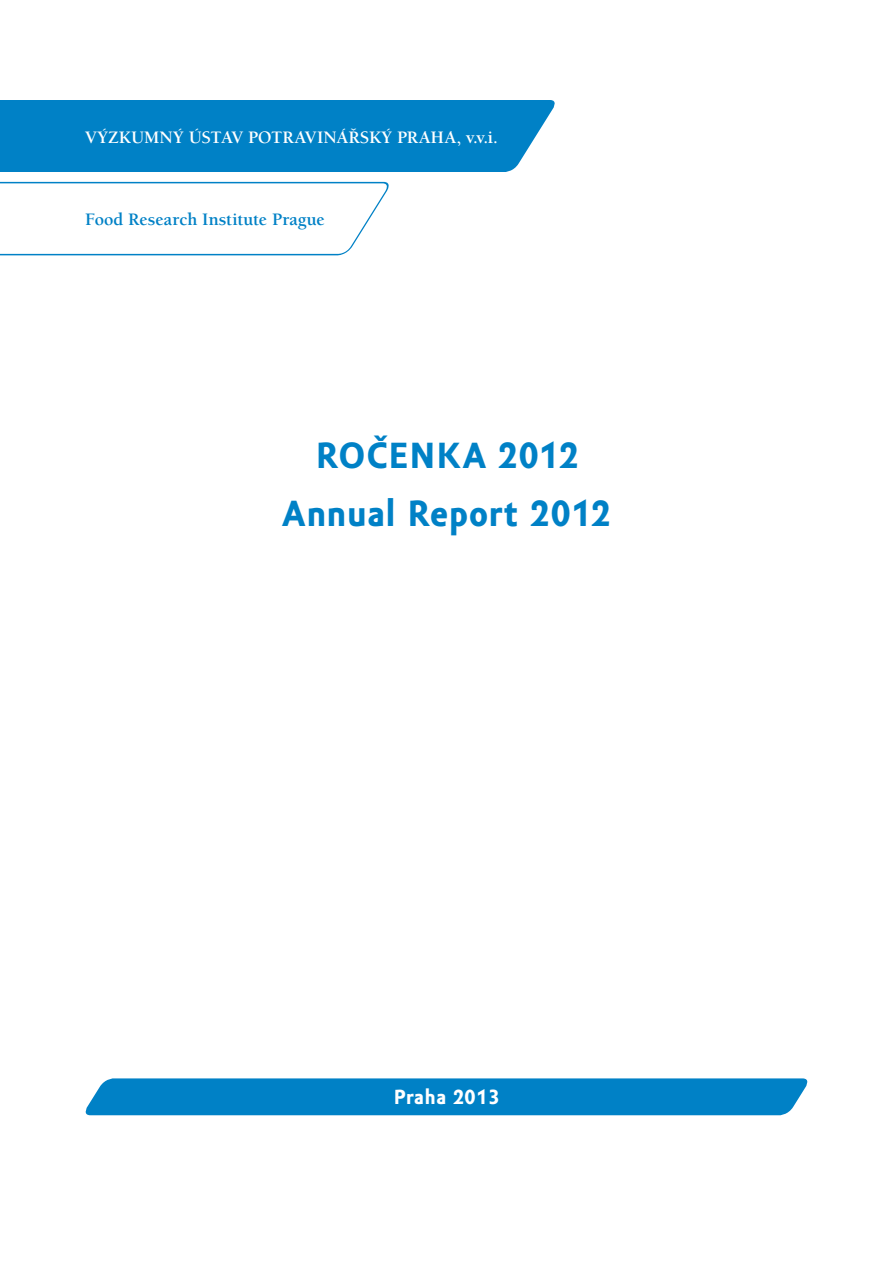
<style>
.page{position:relative;width:893px;height:1263px;background:#fff}
.page>*{position:absolute;margin:0;border:0;box-sizing:border-box;transform-origin:0 0}
.t1{font:700 37.5px/58.7px "Amor Sans Text Pro";letter-spacing:.02em;color:#0081c6;text-align:center}
.t2{font:700 21px "Amor Sans Text Pro";letter-spacing:.03em;color:#fff}
.t3{font:700 18px "Berkeley EE";color:#fff}
.t4{font:700 18px "Berkeley EE";color:#0081c6}
</style>
<div class="page">
<div style="left:0;top:100px;width:555px;height:72px;background:#0081c6"></div>
<svg style="left:0;top:181px;width:389px;height:75px"></svg>
<div style="left:85px;top:1078px;width:723px;height:37px;background:#0081c6"></div>
<p class="t3" style="left:85px;top:129px;width:414px">VÝZKUMNÝ ÚSTAV POTRAVINÁŘSKÝ PRAHA, v.v.i.</p>
<p class="t4" style="left:85px;top:212px;width:241px">Food Research Institute Prague</p>
<h1 class="t1" style="left:283px;top:429px;width:329px">ROČENKA 2012<br>Annual Report 2012</h1>
<p class="t2" style="left:394px;top:1089px;width:107px">Praha 2013</p>
</div>
